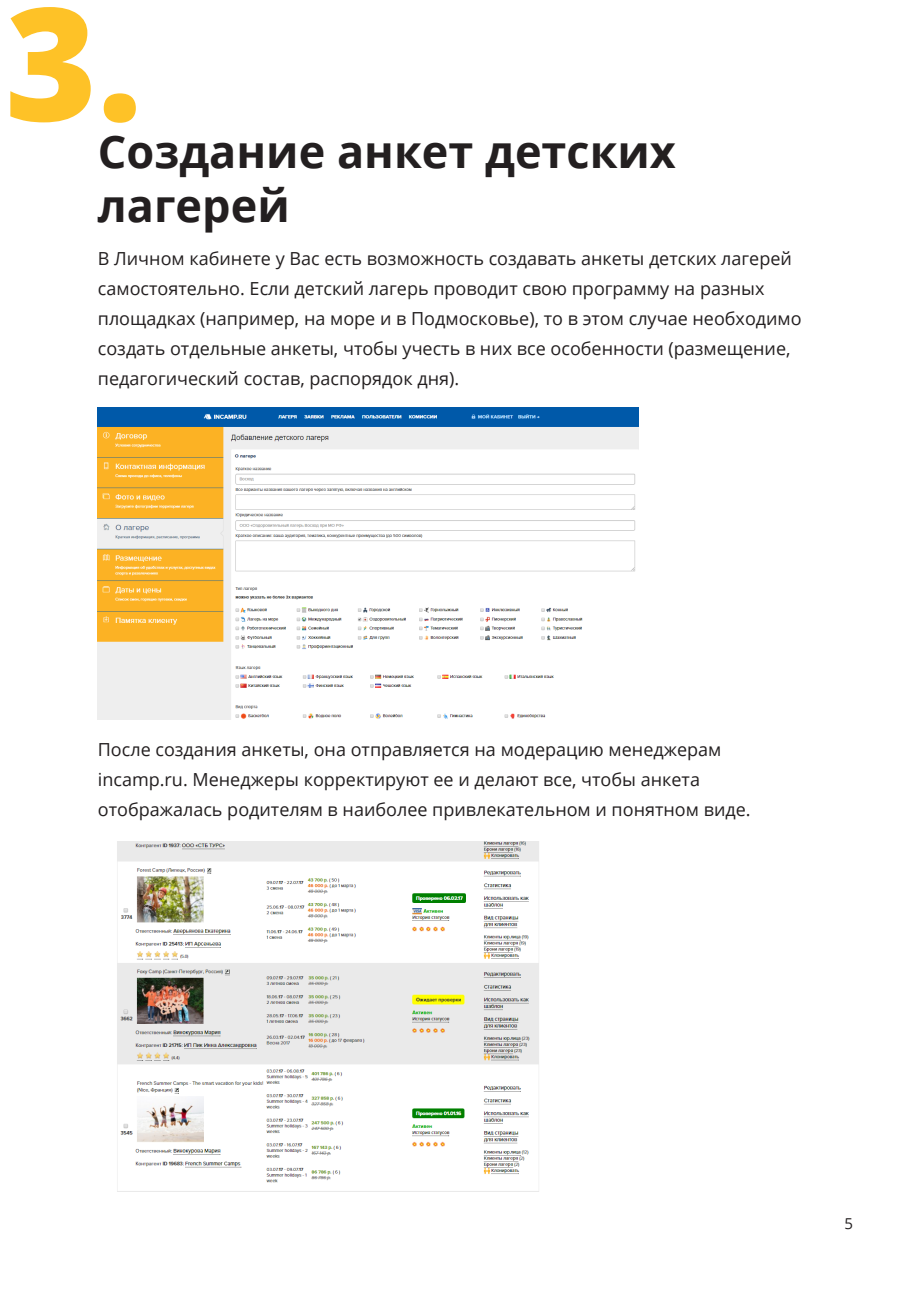
<style>
.page{position:relative;width:919px;height:1289px;background:#fff}
.page>*{position:absolute;margin:0;border:0;box-sizing:border-box;transform-origin:0 0}
.t1{font:800 157.05px "Open Sans";color:#fec227}
.t2{font:700 45px/54px "Open Sans";color:#231f20}
.t3{font:18px/30px "Open Sans";color:#231f20}
.t4{font:15px "Open Sans";color:#231f20}
</style>
<div class="page">
<img style="left:98px;top:407px;width:540px;height:312px">
<img style="left:117px;top:841px;width:422px;height:350px">
<p class="t1" style="left:5px;top:-56px;width:139px">3.</p>
<p class="t2" style="left:98px;top:124px;width:579px">Создание анкет детских лагерей</p>
<p class="t3" style="left:98px;top:243px;width:705px">В Личном кабинете у Вас есть возможность создавать анкеты детских лагерей самостоятельно. Если детский лагерь проводит свою программу на разных площадках (например, на море и в Подмосковье), то в этом случае необходимо создать отдельные анкеты, чтобы учесть в них все особенности (размещение, педагогический состав, распорядок дня).</p>
<p class="t3" style="left:98px;top:734px;width:654px">После создания анкеты, она отправляется на модерацию менеджерам incamp.ru. Менеджеры корректируют ее и делают все, чтобы анкета отображалась родителям в наиболее привлекательном и понятном виде.</p>
<p class="t4" style="left:844px;top:1213px;width:10px">5</p>
</div>
